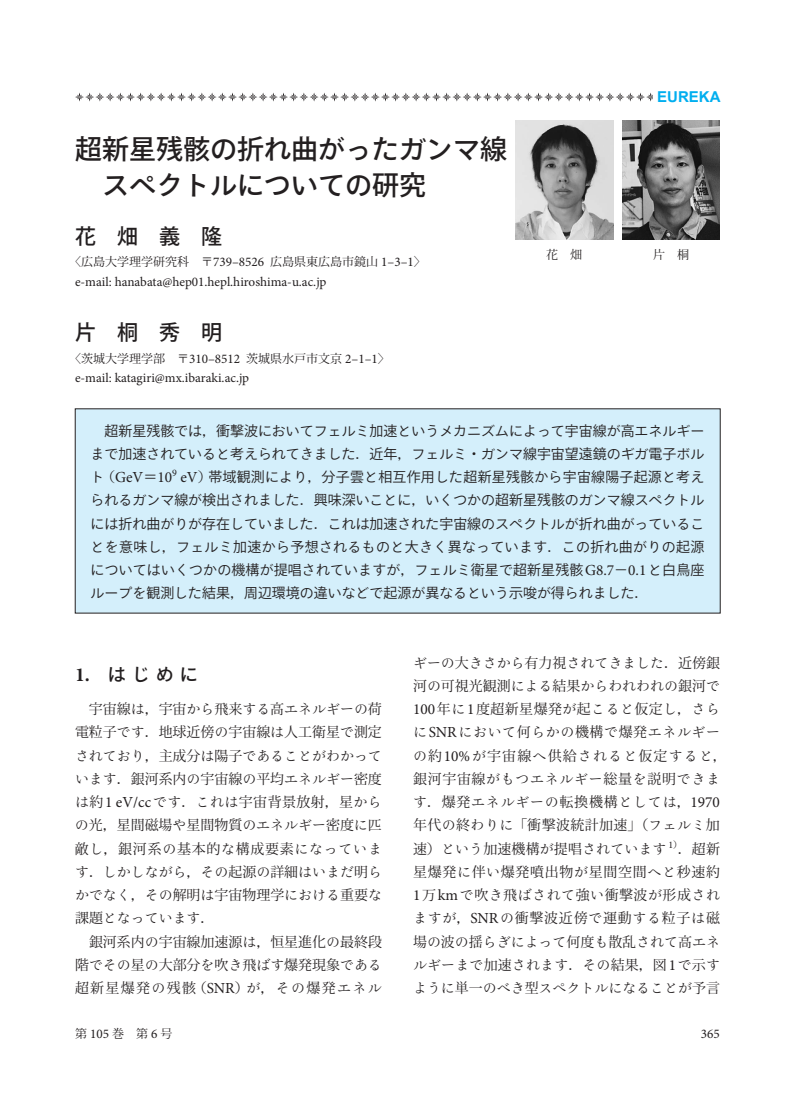
<style>
.page{position:relative;width:795px;height:1115px;background:#fff}
.page>*{position:absolute;margin:0;border:0;box-sizing:border-box;transform-origin:0 0}
.t1{font:500 27px "Koz Go Pro";color:#231f20}
.t2{font:500 27px "Ryo Gothic Plus N";color:#231f20}
.t3{font:500 21px "Koz Go Pro";letter-spacing:1em;color:#231f20}
.t4{font:500 18px "Ryo Gothic Plus N";color:#231f20}
.t5{font:700 15px "Arial";color:#00aeef}
.t6{font:13.95px/23.2px "Ryo Gothic Plus N";color:#231f20;text-align:right}
.t7{font:13.95px/23.2px "Koz Min Pro";letter-spacing:.02em;color:#231f20;text-align:justify}
.t8{font:13.95px/23.2px "Ryo Text Plus N";color:#231f20;text-align:justify}
.t9{font:13.95px/23.2px "Ryo Text Plus N";letter-spacing:.05em;color:#231f20}
.t10{font:13.95px "Koz Go Pro";letter-spacing:.015em;color:#231f20}
.t11{font:13.95px "Koz Min Pro";color:#231f20}
.t12{font:13.95px "Koz Min Pro";letter-spacing:.055em;color:#231f20}
.t13{font:13.2px "Minion Pro";color:#231f20}
.t14{font:12px "Koz Min Pro";color:#231f20}
.s1{font-family:"Ryo Gothic Plus N"}
.s2{font-family:"Koz Go Pro"}
.s3{font-family:"Minion Pro";font-size:13.2px}
.s4{font-family:"Koz Min Pro"}
.s5{font-family:"Minion Pro";font-size:15.3px}
.s6{font-family:"Minion Pro";font-weight:700;font-size:19.8px}
.s7{font-family:"Ryo Text Plus N"}
</style>
<div class="page">
<svg style="left:75px;top:92px;width:578px;height:9px"></svg>
<div style="left:75px;top:408px;width:645px;height:205px;background:#d4effb"></div>
<img style="left:515px;top:120px;width:98px;height:119px">
<img style="left:622px;top:120px;width:98px;height:119px">
<p class="t5" style="left:657px;top:87px;width:65px">EUREKA</p>
<h1 class="t1" style="left:75px;top:132px;width:433px">超新星残骸<span class="s1">の</span>折<span class="s1">れ</span>曲<span class="s1">がったガンマ</span>線</h1>
<h1 class="t2" style="left:102px;top:168px;width:325px">スペクトルについての<span class="s2">研究</span></h1>
<h2 class="t3" style="left:75px;top:223px;width:148px">花畑義隆</h2>
<p class="t14" style="left:69px;top:253px;width:358px">〈広島大学理学研究科 〒<span class="s3">739–8526</span> 広島県東広島市鏡山 <span class="s3">1–3–1</span>〉</p>
<p class="t13" style="left:75px;top:273px;width:253px">e-mail: hanabata@hep01.hepl.hiroshima-u.ac.jp</p>
<h2 class="t3" style="left:75px;top:319px;width:148px">片桐秀明</h2>
<p class="t14" style="left:69px;top:350px;width:322px">〈茨城大学理学部 〒<span class="s3">310–8512</span> 茨城県水戸市文京 <span class="s3">2–1–1</span>〉</p>
<p class="t13" style="left:75px;top:369px;width:176px">e-mail: katagiri@mx.ibaraki.ac.jp</p>
<p class="t6" style="left:91px;top:419px;width:615px"><span class="s2">超新星残骸</span>では<span class="s4">，</span><span class="s2">衝撃波</span>においてフェルミ<span class="s2">加速</span>というメカニズムによって<span class="s2">宇宙線</span>が<span class="s2">高</span>エネルギーまで<span class="s2">加速</span>されていると<span class="s2">考</span>えられてきました<span class="s4">．</span><span class="s2">近年</span><span class="s4">，</span>フェルミ<span class="s4">・</span>ガンマ<span class="s2">線宇宙望遠鏡</span>のギガ<span class="s2">電子</span>ボル</p>
<p class="t10" style="left:91px;top:468px;width:615px"><span class="s1">ト</span><span class="s4">（</span><span class="s5">GeV</span>＝<span class="s5">10</span><sup>9</sup> <span class="s5">eV</span><span class="s4">）</span>帯域観測<span class="s1">により</span><span class="s4">，</span>分子雲<span class="s1">と</span>相互作用<span class="s1">した</span>超新星残骸<span class="s1">から</span>宇宙線陽子起源<span class="s1">と</span>考<span class="s1">え</span></p>
<p class="t6" style="left:91px;top:489px;width:615px;text-align:justify">られるガンマ<span class="s2">線</span>が<span class="s2">検出</span>されました<span class="s4">．</span><span class="s2">興味深</span>いことに<span class="s4">，</span>いくつかの<span class="s2">超新星残骸</span>のガンマ<span class="s2">線</span>スペクトルには<span class="s2">折</span>れ<span class="s2">曲</span>がりが<span class="s2">存在</span>していました<span class="s4">．</span>これは<span class="s2">加速</span>された<span class="s2">宇宙線</span>のスペクトルが<span class="s2">折</span>れ<span class="s2">曲</span>がっていることを<span class="s2">意味</span>し<span class="s4">，</span>フェルミ<span class="s2">加速</span>から<span class="s2">予想</span>されるものと<span class="s2">大</span>きく<span class="s2">異</span>なっています<span class="s4">．</span>この<span class="s2">折</span>れ<span class="s2">曲</span>がりの<span class="s2">起源</span>についてはいくつかの<span class="s2">機構</span>が<span class="s2">提唱</span>されていますが<span class="s4">，</span>フェルミ<span class="s2">衛星</span>で<span class="s2">超新星残骸</span><span class="s5">G8.7</span><span class="s2">－</span><span class="s5">0.1</span>と<span class="s2">白鳥座</span>ループを<span class="s2">観測</span>した<span class="s2">結果</span><span class="s4">，</span><span class="s2">周辺環境</span>の<span class="s2">違</span>いなどで<span class="s2">起源</span>が<span class="s2">異</span>なるという<span class="s2">示唆</span>が<span class="s2">得</span>られました<span class="s4">．</span></p>
<p class="t14" style="left:546px;top:246px;width:37px">花 畑</p>
<p class="t14" style="left:653px;top:246px;width:37px">片 桐</p>
<p class="t4" style="left:75px;top:662px;width:124px"><span class="s6">1.</span> はじめに</p>
<p class="t8" style="left:89px;top:697px;width:294px"><span class="s4">宇宙線</span>は<span class="s4">，宇宙</span>から<span class="s4">飛来</span>する<span class="s4">高</span>エネルギーの<span class="s4">荷</span></p>
<p class="t11" style="left:75px;top:722px;width:308px">電粒子<span class="s7">です</span>．地球近傍<span class="s7">の</span>宇宙線<span class="s7">は</span>人工衛星<span class="s7">で</span>測定</p>
<p class="t8" style="left:75px;top:743px;width:308px">されており<span class="s4">，主成分</span>は<span class="s4">陽子</span>であることがわかって</p>
<p class="t7" style="left:75px;top:766px;width:308px"><span class="s7">います</span>．銀河系内<span class="s7">の</span>宇宙線<span class="s7">の</span>平均<span class="s7">エネルギー</span>密度<span class="s7">は</span>約<span class="s5">1 eV/cc</span><span class="s7">です</span>．<span class="s7">これは</span>宇宙背景放射，星<span class="s7">からの</span>光，星間磁場<span class="s7">や</span>星間物質<span class="s7">のエネルギー</span>密度<span class="s7">に</span>匹敵<span class="s7">し</span>，銀河系<span class="s7">の</span>基本的<span class="s7">な</span>構成要素<span class="s7">になっていま</span></p>
<p class="t8" style="left:75px;top:860px;width:308px">す<span class="s4">．</span>しかしながら<span class="s4">，</span>その<span class="s4">起源</span>の<span class="s4">詳細</span>はいまだ<span class="s4">明</span>らかでなく<span class="s4">，</span>その<span class="s4">解明</span>は<span class="s4">宇宙物理学</span>における<span class="s4">重要</span>な<span class="s4">課題</span>となっています<span class="s4">．</span></p>
<p class="t7" style="left:75px;top:929px;width:308px;text-indent:14px">銀河系内<span class="s7">の</span>宇宙線加速源<span class="s7">は</span>，恒星進化<span class="s7">の</span>最終段階<span class="s7">でその</span>星<span class="s7">の</span>大部分<span class="s7">を</span>吹<span class="s7">き</span>飛<span class="s7">ばす</span>爆発現象<span class="s7">である</span>超新星爆発<span class="s7">の</span>残骸（<span class="s5">SNR</span>）<span class="s7">が</span>，<span class="s7">その</span>爆発<span class="s7">エネル</span></p>
<p class="t8" style="left:413px;top:650px;width:308px">ギーの<span class="s4">大</span>きさから<span class="s4">有力視</span>されてきました<span class="s4">．近傍銀河</span>の<span class="s4">可視光観測</span>による<span class="s4">結果</span>からわれわれの<span class="s4">銀河</span>で</p>
<p class="t7" style="left:413px;top:696px;width:308px"><span class="s5">100</span>年<span class="s7">に</span><span class="s5">1</span>度超新星爆発<span class="s7">が</span>起<span class="s7">こると</span>仮定<span class="s7">し</span>，<span class="s7">さら</span></p>
<p class="t9" style="left:413px;top:720px;width:315px">に<span class="s5">SNR</span>において<span class="s4">何</span>らかの<span class="s4">機構</span>で<span class="s4">爆発</span>エネルギーの<span class="s4">約</span><span class="s5">10%</span>が<span class="s4">宇宙線</span>へ<span class="s4">供給</span>されると<span class="s4">仮定</span>すると<span class="s4">，銀河宇宙線</span>がもつエネルギー<span class="s4">総量</span>を<span class="s4">説明</span>できます<span class="s4">．爆発</span>エネルギーの<span class="s4">転換機構</span>としては<span class="s4">，</span><span class="s5">1970</span></p>
<p class="t7" style="left:413px;top:813px;width:308px">年代<span class="s7">の</span>終<span class="s7">わりに</span>「衝撃波統計加速」（<span class="s7">フェルミ</span>加速）<span class="s7">という</span>加速機構<span class="s7">が</span>提唱<span class="s7">されています</span> <sup>1</sup><sup>）</sup>．超新星爆発<span class="s7">に</span>伴<span class="s7">い</span>爆発噴出物<span class="s7">が</span>星間空間<span class="s7">へと</span>秒速約</p>
<p class="t8" style="left:413px;top:883px;width:308px"><span class="s5">1</span><span class="s4">万</span><span class="s5">km</span>で<span class="s4">吹</span>き<span class="s4">飛</span>ばされて<span class="s4">強</span>い<span class="s4">衝撃波</span>が<span class="s4">形成</span>され</p>
<p class="t12" style="left:413px;top:908px;width:308px"><span class="s7">ますが</span>，<span class="s5">SNR</span><span class="s7">の</span>衝撃波近傍<span class="s7">で</span>運動<span class="s7">する</span>粒子<span class="s7">は</span>磁</p>
<p class="t8" style="left:413px;top:929px;width:308px"><span class="s4">場</span>の<span class="s4">波</span>の<span class="s4">揺</span>らぎによって<span class="s4">何度</span>も<span class="s4">散乱</span>されて<span class="s4">高</span>エネルギーまで<span class="s4">加速</span>されます<span class="s4">．</span>その<span class="s4">結果，図</span><span class="s5">1</span>で<span class="s4">示</span>すように<span class="s4">単一</span>のべき<span class="s4">型</span>スペクトルになることが<span class="s4">予言</span></p>
<p class="t14" style="left:75px;top:1024px;width:99px">第<span class="s3">105</span>巻 第<span class="s3">6</span>号</p>
<p class="t13" style="left:701px;top:1024px;width:21px">365</p>
</div>
